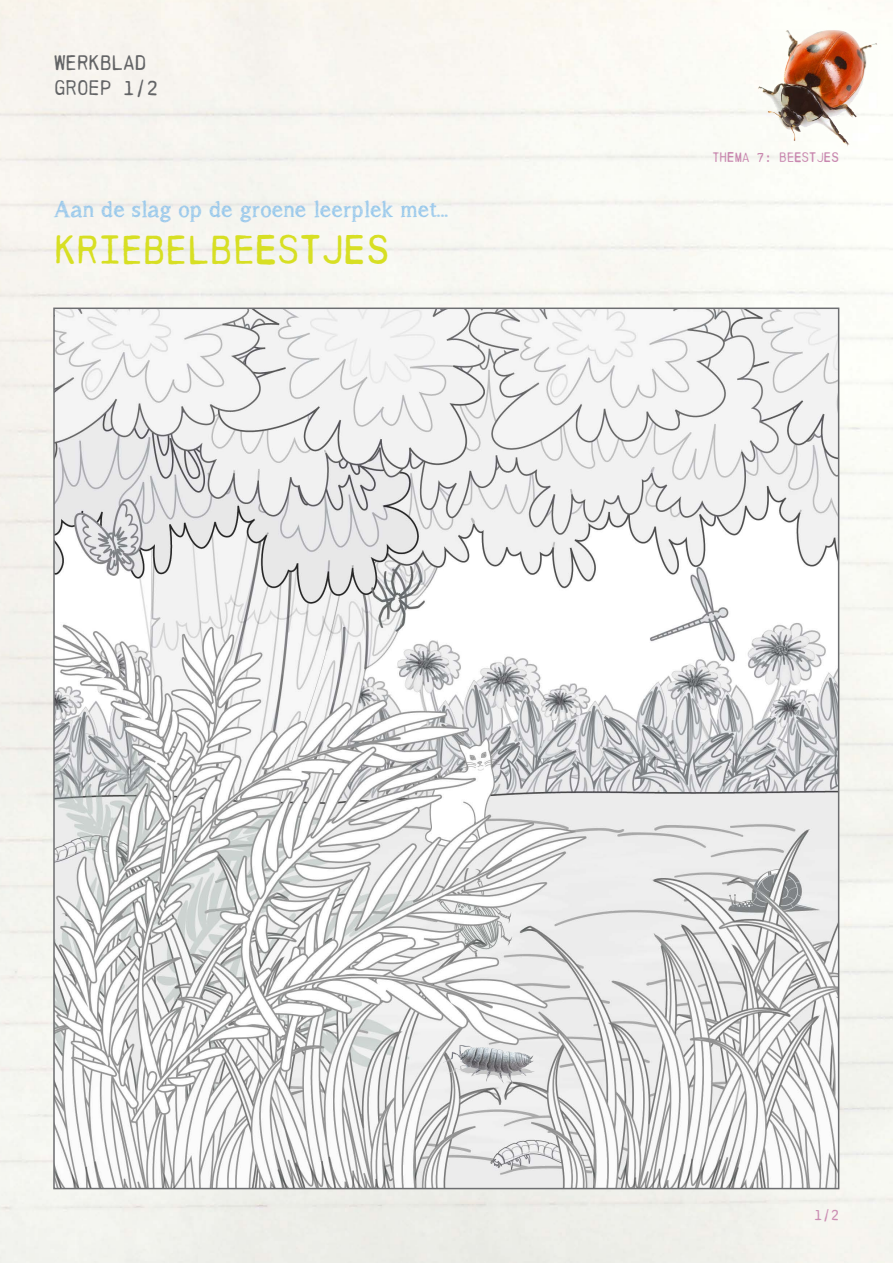
<style>
.page{position:relative;width:893px;height:1263px;background:#fff}
.page>*{position:absolute;margin:0;border:0;box-sizing:border-box;transform-origin:0 0}
.t1{font:40.5px "PRINTF";color:#d7df23}
.t2{font:22.5px "asongforjennifer";letter-spacing:.03em;color:#92c5eb}
.t3{font:21px/25.2px "PRINTF";color:#636466}
.t4{font:15px "PRINTF";color:#cc8fb4}
.t5{font:13.5px "PRINTF";color:#c886ae}
</style>
<div class="page">
<img style="left:736px;top:7px;width:149px;height:150px">
<img style="left:56px;top:311px;width:780px;height:875px">
<img style="left:439px;top:1032px;width:105px;height:62px">
<p class="t3" style="left:54px;top:50px;width:105px">WERKBLAD<br>GROEP 1/2</p>
<p class="t2" style="left:54px;top:195px;width:395px">Aan de slag op de groene leerplek met...</p>
<h1 class="t1" style="left:54px;top:227px;width:201px">KRIEBELBEEST</h1>
<h1 class="t1" style="left:321px;top:227px;width:45px">JES</h1>
<p class="t5" style="left:712px;top:150px;width:128px">THEMA 7: BEESTJES</p>
<p class="t4" style="left:814px;top:1206px;width:26px">1/2</p>
</div>
